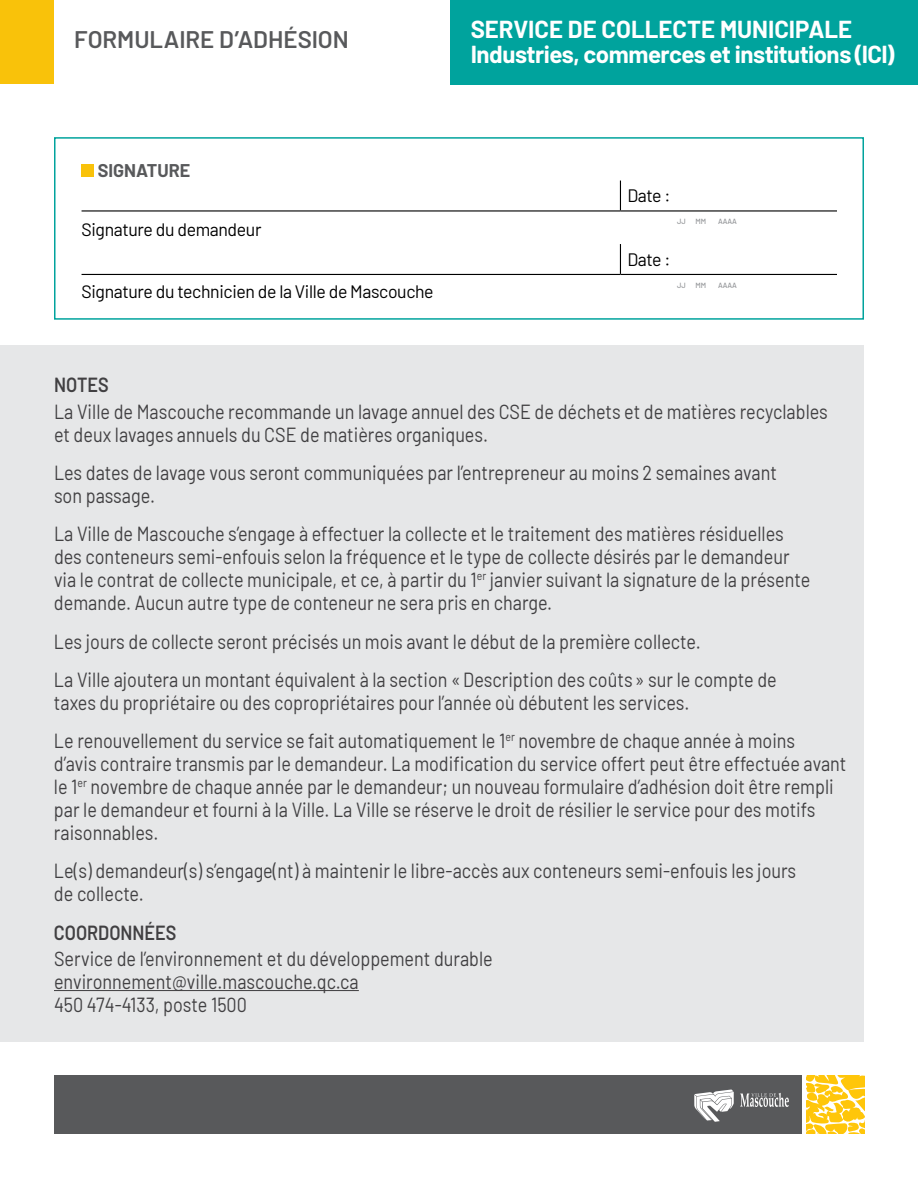
<style>
.page{position:relative;width:918px;height:1188px;background:#fff}
.page>*{position:absolute;margin:0;border:0;box-sizing:border-box;transform-origin:0 0}
.t1{font:700 24px/25.5px "Barlow";letter-spacing:-.02em;color:#fff}
.t2{font:600 24px "Barlow";color:#58595b}
.t3{font:20.4px/23px "Barlow";color:#414042;scale:.88 1}
.t4{font:600 20.4px "Barlow";color:#414042;scale:.88 1}
.t5{font:18px "Barlow";letter-spacing:-.02em;color:#000}
.t6{font:700 18px "Barlow";color:#58595b}
.t7{font:500 7.5px "Barlow";color:#939598}
</style>
<div class="page">
<div style="left:54px;top:137px;width:810px;height:183px;border:2px solid #00a39d"></div>
<div style="left:82px;top:164px;width:12px;height:13px;background:#f9c20a"></div>
<hr style="left:82px;top:210px;width:538px;height:2px;background:#000">
<hr style="left:620px;top:210px;width:217px;height:2px;background:#000">
<svg style="left:620px;top:181px;width:1px;height:29px"></svg>
<div style="left:0;top:0;width:54px;height:83px;background:#f9c20a"></div>
<div style="left:450px;top:0;width:468px;height:84px;background:#00a39d"></div>
<div style="left:55px;top:1076px;width:747px;height:58px;background:#58595b"></div>
<svg style="left:806px;top:1076px;width:59px;height:58px;background:#ffd447"></svg>
<svg style="left:694px;top:1089px;width:40px;height:33px"></svg>
<svg style="left:740px;top:1093px;width:49px;height:14px"></svg>
<div style="left:0;top:346px;width:864px;height:696px;background:#e6e7e8"></div>
<hr style="left:54px;top:990px;width:305px;height:1px;background:#414042">
<hr style="left:82px;top:274px;width:538px;height:1px;background:#000">
<hr style="left:620px;top:274px;width:217px;height:1px;background:#000">
<hr style="left:620px;top:244px;width:1px;height:30px;background:#000">
<p class="t2" style="left:74px;top:22px;width:276px">FORMULAIRE D’ADHÉSION</p>
<p class="t1" style="left:471px;top:15px;width:425px">SERVICE DE COLLECTE MUNICIPALE<br>Industries, commerces et institutions (ICI)</p>
<p class="t6" style="left:98px;top:157px;width:94px">SIGNATURE</p>
<p class="t5" style="left:82px;top:216px;width:181px">Signature du demandeur</p>
<p class="t5" style="left:82px;top:279px;width:354px">Signature du technicien de la Ville de Mascouche</p>
<p class="t5" style="left:627px;top:183px;width:45px">Date :</p>
<p class="t7" style="left:677px;top:216px;width:10px">JJ</p>
<p class="t7" style="left:718px;top:216px;width:20px">AAAA</p>
<p class="t7" style="left:695px;top:216px;width:12px">MM</p>
<p class="t5" style="left:627px;top:246px;width:45px">Date :</p>
<p class="t7" style="left:677px;top:280px;width:10px">JJ</p>
<p class="t7" style="left:718px;top:280px;width:20px">AAAA</p>
<p class="t7" style="left:695px;top:280px;width:12px">MM</p>
<p class="t4" style="left:54px;top:370px;width:64px">NOTES</p>
<p class="t3" style="left:54px;top:398px;width:881px">La Ville de Mascouche recommande un lavage annuel des CSE de déchets et de matières recyclables et deux lavages annuels du CSE de matières organiques.</p>
<p class="t3" style="left:54px;top:460px;width:823px">Les dates de lavage vous seront communiquées par l’entrepreneur au moins 2 semaines avant son passage.</p>
<p class="t3" style="left:54px;top:521px;width:861px">La Ville de Mascouche s’engage à effectuer la collecte et le traitement des matières résiduelles des conteneurs semi-enfouis selon la fréquence et le type de collecte désirés par le demandeur via le contrat de collecte municipale, et ce, à partir du 1<sup>er</sup> janvier suivant la signature de la présente demande. Aucun autre type de conteneur ne sera pris en charge.</p>
<p class="t3" style="left:54px;top:620px;width:823px;line-height:38.2px">Les jours de collecte seront précisés un mois avant le début de la première collecte.<br>La Ville ajoutera un montant équivalent à la section «Description des coûts» sur le compte de</p>
<p class="t3" style="left:54px;top:682px;width:844px;line-height:38.2px">taxes du propriétaire ou des copropriétaires pour l’année où débutent les services.<br>Le renouvellement du service se fait automatiquement le 1<sup>er</sup> novembre de chaque année à moins</p>
<p class="t3" style="left:54px;top:751px;width:902px">d’avis contraire transmis par le demandeur. La modification du service offert peut être effectuée avant le 1<sup>er</sup> novembre de chaque année par le demandeur; un nouveau formulaire d’adhésion doit être rempli par le demandeur et fourni à la Ville. La Ville se réserve le droit de résilier le service pour des motifs raisonnables.</p>
<p class="t3" style="left:54px;top:858px;width:845px">Le(s) demandeur(s) s’engage(nt) à maintenir le libre-accès aux conteneurs semi-enfouis les jours de collecte.</p>
<p class="t4" style="left:54px;top:917px;width:141px">COORDONNÉES</p>
<p class="t3" style="left:54px;top:946px;width:500px">Service de l’environnement et du développement durable environnement@ville.mascouche.qc.ca<br>450 474-4133, poste 1500</p>
</div>
